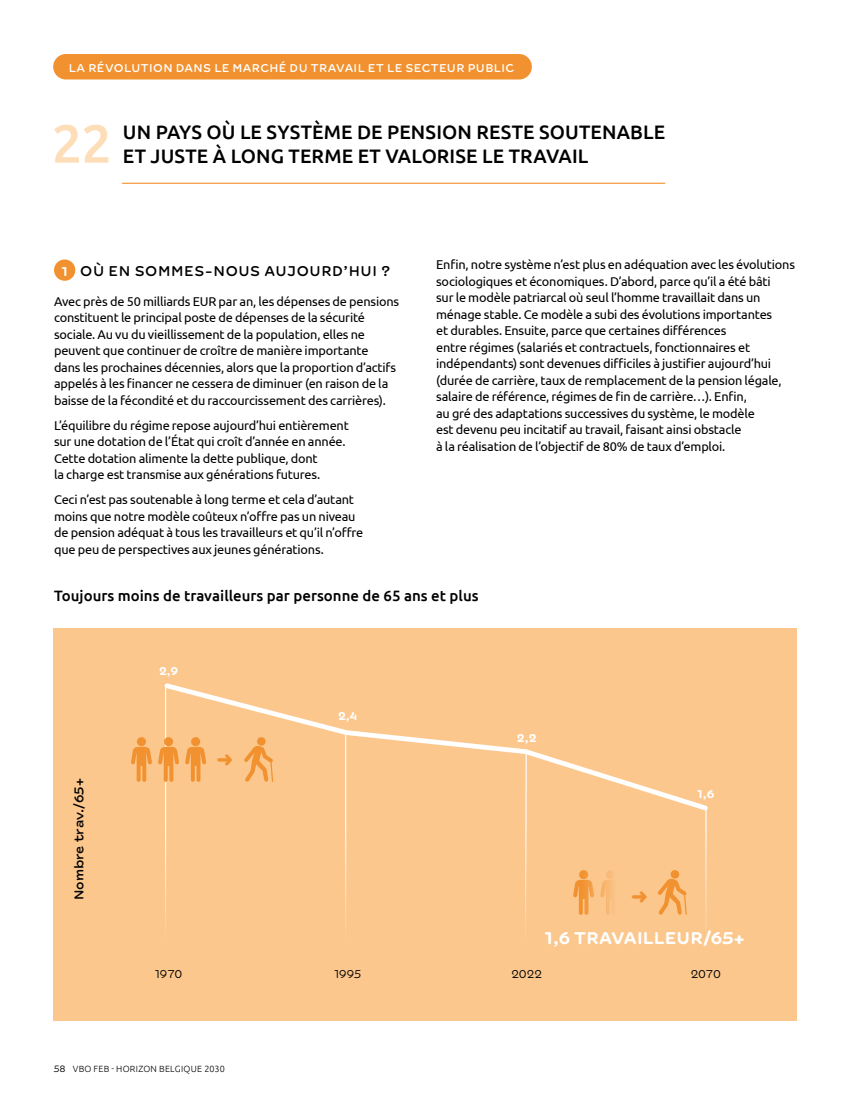
<style>
.page{position:relative;width:851px;height:1106px;background:#fff}
.page>*{position:absolute;margin:0;border:0;box-sizing:border-box;transform-origin:0 0}
.t1{font:500 53.7px "Ubuntu";color:#fedeb8}
.t2{font:500 19.5px/23.4px "Ubuntu";letter-spacing:.005em;color:#000}
.t3{font:700 18px "New Farm";letter-spacing:.01em;color:#fff}
.t4{font:500 15px "Ubuntu";color:#000}
.t5{font:500 15px "New Farm";letter-spacing:.04em;color:#000}
.t6{font:500 13.5px "New Farm";color:#000}
.t7{font:12.75px/16.5px "Ubuntu";letter-spacing:-.015em;color:#000}
.t8{font:500 12px "New Farm";letter-spacing:.035em;color:#fff}
.t9{font:12px "New Farm";color:#000}
.t10{font:700 12px "New Farm";color:#fff}
.t11{font:9.75px "New Farm";color:#000}
.t12{font:300 9px "Ubuntu";letter-spacing:.03em;color:#000}
.s1{font-weight:700;font-size:13.5px;color:#fff}
</style>
<div class="page">
<div style="left:53px;top:54px;width:478px;height:25px;background:#f1912f;border-radius:13px"></div>
<hr style="left:122px;top:183px;width:543px;height:1px;background:#f1912f">
<div style="left:54px;top:259px;width:21px;height:22px;background:#f1912f;border-radius:50%"></div>
<div style="left:53px;top:628px;width:743px;height:392px;background:#fbc78d"></div>
<svg style="left:164px;top:683px;width:543px;height:127px"></svg>
<hr style="left:345px;top:734px;width:1px;height:225px;background:#fff">
<hr style="left:165px;top:686px;width:1px;height:273px;background:#fff">
<svg style="left:524px;top:748px;width:3px;height:186px"></svg>
<hr style="left:705px;top:808px;width:1px;height:151px;background:#fff">
<svg style="left:244px;top:745px;width:29px;height:37px"></svg>
<div style="left:257px;top:737px;width:8px;height:8px;background:#f1912f;border-radius:50%"></div>
<svg style="left:658px;top:878px;width:28px;height:37px"></svg>
<div style="left:670px;top:870px;width:9px;height:8px;background:#f1912f;border-radius:50%"></div>
<div style="left:137px;top:737px;width:9px;height:9px;background:#f1912f;border-radius:50%"></div>
<svg style="left:131px;top:747px;width:21px;height:35px"></svg>
<div style="left:579px;top:870px;width:9px;height:9px;background:#f1912f;border-radius:50%"></div>
<svg style="left:573px;top:879px;width:21px;height:35px"></svg>
<div style="left:606px;top:870px;width:9px;height:9px;background:#f9bd7c;border-radius:50%"></div>
<svg style="left:600px;top:880px;width:13px;height:34px"></svg>
<div style="left:164px;top:737px;width:9px;height:9px;background:#f1912f;border-radius:50%"></div>
<svg style="left:158px;top:747px;width:21px;height:35px"></svg>
<div style="left:191px;top:737px;width:9px;height:9px;background:#f1912f;border-radius:50%"></div>
<svg style="left:185px;top:747px;width:21px;height:35px"></svg>
<svg style="left:217px;top:754px;width:15px;height:11px"></svg>
<p class="t8" style="left:69px;top:60px;width:447px">LA RÉVOLUTION DANS LE MARCHÉ DU TRAVAIL ET LE SECTEUR PUBLIC</p>
<h1 class="t1" style="left:52px;top:110px;width:62px">22</h1>
<h2 class="t2" style="left:123px;top:120px;width:543px">UN PAYS OÙ LE SYSTÈME DE PENSION RESTE SOUTENABLE<br>ET JUSTE À LONG TERME ET VALORISE LE TRAVAIL</h2>
<p class="t5" style="left:62px;top:262px;width:330px"><span class="s1">1</span> OÙ EN SOMMES-NOUS AUJOURD’HUI ?</p>
<p class="t7" style="left:54px;top:292px;width:346px">Avec près de 50 milliards EUR par an, les dépenses de pensions constituent le principal poste de dépenses de la sécurité sociale. Au vu du vieillissement de la population, elles ne peuvent que continuer de croître de manière importante<br>dans les prochaines décennies, alors que la proportion d’actifs appelés à les financer ne cessera de diminuer (en raison de la baisse de la fécondité et du raccourcissement des carrières).</p>
<p class="t7" style="left:54px;top:416px;width:296px">L’équilibre du régime repose aujourd’hui entièrement sur une dotation de l’État qui croît d’année en année.<br>Cette dotation alimente la dette publique, dont<br>la charge est transmise aux générations futures.</p>
<p class="t7" style="left:54px;top:491px;width:311px">Ceci n’est pas soutenable à long terme et cela d’autant moins que notre modèle coûteux n’offre pas un niveau de pension adéquat à tous les travailleurs et qu’il n’offre que peu de perspectives aux jeunes générations.</p>
<p class="t7" style="left:436px;top:256px;width:360px">Enfin, notre système n’est plus en adéquation avec les évolutions sociologiques et économiques. D’abord, parce qu’il a été bâti<br>sur le modèle patriarcal où seul l’homme travaillait dans un ménage stable. Ce modèle a subi des évolutions importantes<br>et durables. Ensuite, parce que certaines différences<br>entre régimes (salariés et contractuels, fonctionnaires et indépendants) sont devenues difficiles à justifier aujourd’hui (durée de carrière, taux de remplacement de la pension légale, salaire de référence, régimes de fin de carrière…). Enfin,<br>au gré des adaptations successives du système, le modèle<br>est devenu peu incitatif au travail, faisant ainsi obstacle<br>à la réalisation de l’objectif de 80% de taux d’emploi.</p>
<p class="t4" style="left:54px;top:586px;width:426px">Toujours moins de travailleurs par personne de 65 ans et plus</p>
<p class="t6" style="left:71px;top:900px;width:124px;rotate:-90deg">Nombre trav./65+</p>
<p class="t10" style="left:159px;top:663px;width:20px">2,9</p>
<p class="t10" style="left:338px;top:708px;width:21px">2,4</p>
<p class="t10" style="left:517px;top:730px;width:21px">2,2</p>
<p class="t10" style="left:697px;top:786px;width:19px">1,6</p>
<h3 class="t3" style="left:544px;top:926px;width:202px">1,6 TRAVAILLEUR/65+</h3>
<p class="t9" style="left:155px;top:966px;width:29px">1970</p>
<p class="t9" style="left:334px;top:966px;width:29px">1995</p>
<p class="t9" style="left:511px;top:966px;width:32px">2022</p>
<p class="t9" style="left:690px;top:966px;width:32px">2070</p>
<p class="t11" style="left:54px;top:1062px;width:13px">58</p>
<p class="t12" style="left:73px;top:1063px;width:154px">VBO FEB - HORIZON BELGIQUE 2030</p>
</div>
